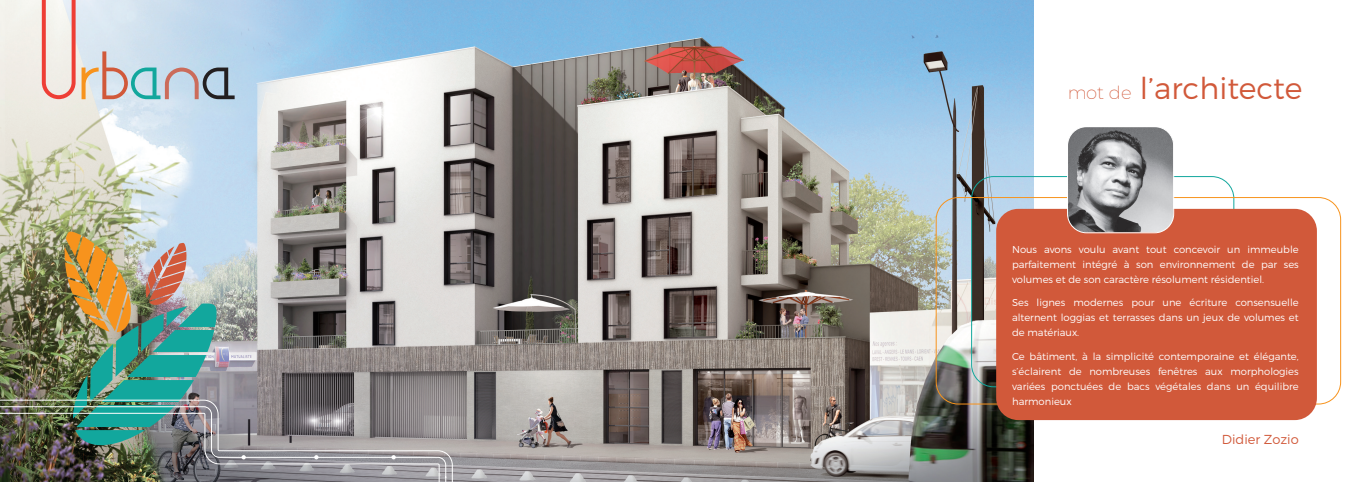
<style>
.page{position:relative;width:1361px;height:482px;background:#fff}
.page>*{position:absolute;margin:0;border:0;box-sizing:border-box;transform-origin:0 0}
.t1{font:300 30px "Montserrat";color:#d1593a}
.t2{font:300 13px "Montserrat";color:#d1593a}
.t3{font:300 10px/15px "Montserrat";color:#fff;text-align:justify}
.s1{font-weight:200;font-size:18px}
</style>
<div class="page">
<img style="left:0;top:0;width:1033px;height:482px">
<div style="left:996px;top:209px;width:321px;height:211px;background:#d1593a;border-radius:22px"></div>
<svg style="left:42px;top:0;width:34px;height:99px;background:#f0c4be"></svg>
<svg style="left:82px;top:51px;width:153px;height:48px;background:#bac5cb"></svg>
<img style="left:1068px;top:128px;width:105px;height:104px">
<div style="left:1067px;top:126px;width:107px;height:107px;border:1px solid #fff;border-radius:19px"></div>
<img style="left:65px;top:231px;width:152px;height:126px">
<img style="left:0;top:357px;width:454px;height:125px">
<h1 class="t1" style="left:1067px;top:70px;width:237px"><span class="s1">mot de</span> l’architecte</h1>
<p class="t3" style="left:1012px;top:241px;width:288px">Nous avons voulu avant tout concevoir un immeuble parfaitement intégré à son environnement de par ses volumes et de son caractère résolument résidentiel.</p>
<p class="t3" style="left:1012px;top:295px;width:288px">Ses lignes modernes pour une écriture consensuelle alternent loggias et terrasses dans un jeux de volumes et de matériaux.</p>
<p class="t3" style="left:1012px;top:348px;width:288px">Ce bâtiment, à la simplicité contemporaine et élégante, s’éclairent de nombreuses fenêtres aux morphologies variées ponctuées de bacs végétales dans un équilibre harmonieux</p>
<p class="t2" style="left:1221px;top:431px;width:78px">Didier Zozio</p>
</div>
